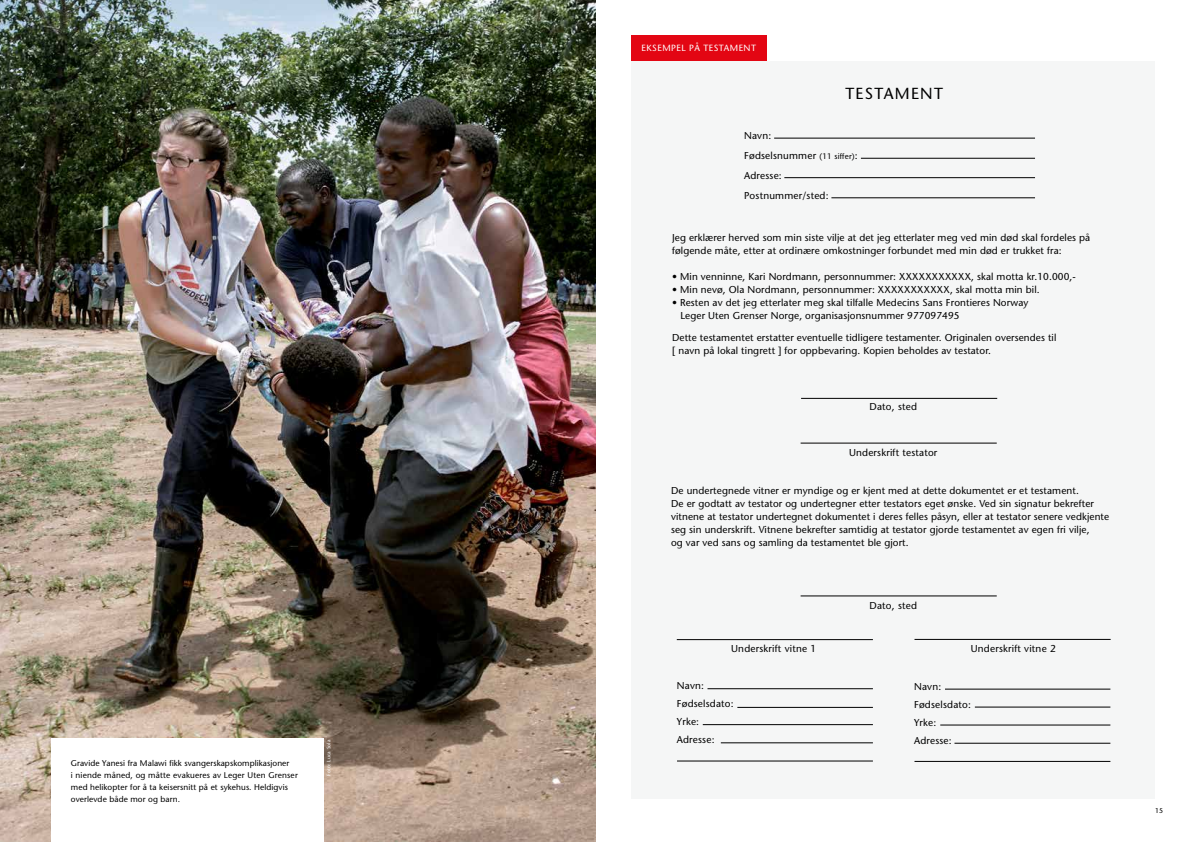
<style>
.page{position:relative;width:1191px;height:842px;background:#fff}
.page>*{position:absolute;margin:0;border:0;box-sizing:border-box;transform-origin:0 0}
.t1{font:16px "Stone Sans";letter-spacing:.08em;color:#000}
.t2{font:10px/13px "Stone Sans";letter-spacing:.01em;color:#000}
.t3{font:9px "Stone Sans";letter-spacing:.05em;color:#fff}
.t4{font:8.3px/12px "Stone Sans";letter-spacing:.01em;color:#000}
.t5{font:7px "Stone Sans";color:#000}
.t6{font:5px "Stone Sans";letter-spacing:.04em;color:#fff}
.s1{font-size:8px}
</style>
<div class="page">
<div style="left:631px;top:61px;width:524px;height:737px;background:#f5f6f6"></div>
<hr style="left:774px;top:138px;width:261px;height:1px;background:#000">
<hr style="left:861px;top:158px;width:174px;height:1px;background:#000">
<hr style="left:784px;top:177px;width:251px;height:1px;background:#000">
<hr style="left:831px;top:198px;width:204px;height:1px;background:#000">
<div style="left:631px;top:36px;width:136px;height:25px;background:#e30613"></div>
<hr style="left:677px;top:639px;width:196px;height:1px;background:#000">
<hr style="left:800px;top:596px;width:196px;height:1px;background:#000">
<hr style="left:801px;top:398px;width:196px;height:1px;background:#000">
<hr style="left:800px;top:443px;width:196px;height:1px;background:#000">
<hr style="left:707px;top:688px;width:166px;height:1px;background:#000">
<hr style="left:945px;top:689px;width:165px;height:1px;background:#000">
<hr style="left:703px;top:724px;width:170px;height:1px;background:#000">
<hr style="left:940px;top:725px;width:170px;height:1px;background:#000">
<hr style="left:737px;top:707px;width:136px;height:1px;background:#000">
<hr style="left:975px;top:707px;width:135px;height:1px;background:#000">
<hr style="left:721px;top:743px;width:152px;height:1px;background:#000">
<hr style="left:954px;top:743px;width:156px;height:1px;background:#000">
<hr style="left:677px;top:761px;width:196px;height:1px;background:#000">
<hr style="left:914px;top:761px;width:196px;height:1px;background:#000">
<hr style="left:914px;top:639px;width:196px;height:1px;background:#000">
<img style="left:0;top:0;width:595px;height:842px">
<div style="left:51px;top:739px;width:272px;height:103px;background:#fff"></div>
<p class="t4" style="left:71px;top:757px;width:228px">Gravide Yanesi fra Malawi fikk svangerskapskomplikasjoner<br>i niende måned, og måtte evakueres av Leger Uten Grenser med helikopter for å ta keisersnitt på et sykehus. Heldigvis overlevde både mor og barn.</p>
<p class="t6" style="left:325px;top:776px;width:38px;rotate:-90deg">Foto: Luca Sola</p>
<p class="t3" style="left:641px;top:42px;width:116px">EKSEMPEL PÅ TESTAMENT</p>
<h1 class="t1" style="left:845px;top:83px;width:99px">TESTAMENT</h1>
<p class="t2" style="left:744px;top:125px;width:115px;line-height:20px">Navn:<br>Fødselsnummer <span class="s1">(11 siffer)</span>:<br>Adresse:<br>Postnummer/sted:</p>
<p class="t2" style="left:672px;top:230px;width:420px">Jeg erklærer herved som min siste vilje at det jeg etterlater meg ved min død skal fordeles på følgende måte, etter at ordinære omkostninger forbundet med min død er trukket fra:</p>
<p class="t2" style="left:672px;top:269px;width:405px">• Min venninne, Kari Nordmann, personnummer: XXXXXXXXXXX, skal motta kr.10.000,-</p>
<p class="t2" style="left:672px;top:282px;width:369px">• Min nevø, Ola Nordmann, personnummer: XXXXXXXXXXX, skal motta min bil.</p>
<p class="t2" style="left:680px;top:295px;width:349px;text-indent:-8px">• Resten av det jeg etterlater meg skal tilfalle Medecins Sans Frontieres Norway<br>Leger Uten Grenser Norge, organisasjonsnummer 977097495</p>
<p class="t2" style="left:672px;top:330px;width:386px">Dette testamentet erstatter eventuelle tidligere testamenter. Originalen oversendes til [ navn på lokal tingrett ] for oppbevaring. Kopien beholdes av testator.</p>
<p class="t2" style="left:869px;top:400px;width:49px">Dato, sted</p>
<p class="t2" style="left:849px;top:446px;width:90px">Underskrift testator</p>
<p class="t2" style="left:671px;top:483px;width:439px">De undertegnede vitner er myndige og er kjent med at dette dokumentet er et testament.<br>De er godtatt av testator og undertegner etter testators eget ønske. Ved sin signatur bekrefter vitnene at testator undertegnet dokumentet i deres felles påsyn, eller at testator senere vedkjente seg sin underskrift. Vitnene bekrefter samtidig at testator gjorde testamentet av egen fri vilje,<br>og var ved sans og samling da testamentet ble gjort.</p>
<p class="t2" style="left:869px;top:598px;width:49px">Dato, sted</p>
<p class="t2" style="left:731px;top:642px;width:86px">Underskrift vitne 1</p>
<p class="t2" style="left:970px;top:642px;width:86px">Underskrift vitne 2</p>
<p class="t2" style="left:677px;top:677px;width:58px;line-height:18px">Navn:<br>Fødselsdato:<br>Yrke:<br>Adresse:</p>
<p class="t2" style="left:914px;top:677px;width:58px;line-height:18px">Navn:<br>Fødselsdato:<br>Yrke:<br>Adresse:</p>
<p class="t5" style="left:1155px;top:806px;width:10px">15</p>
</div>
